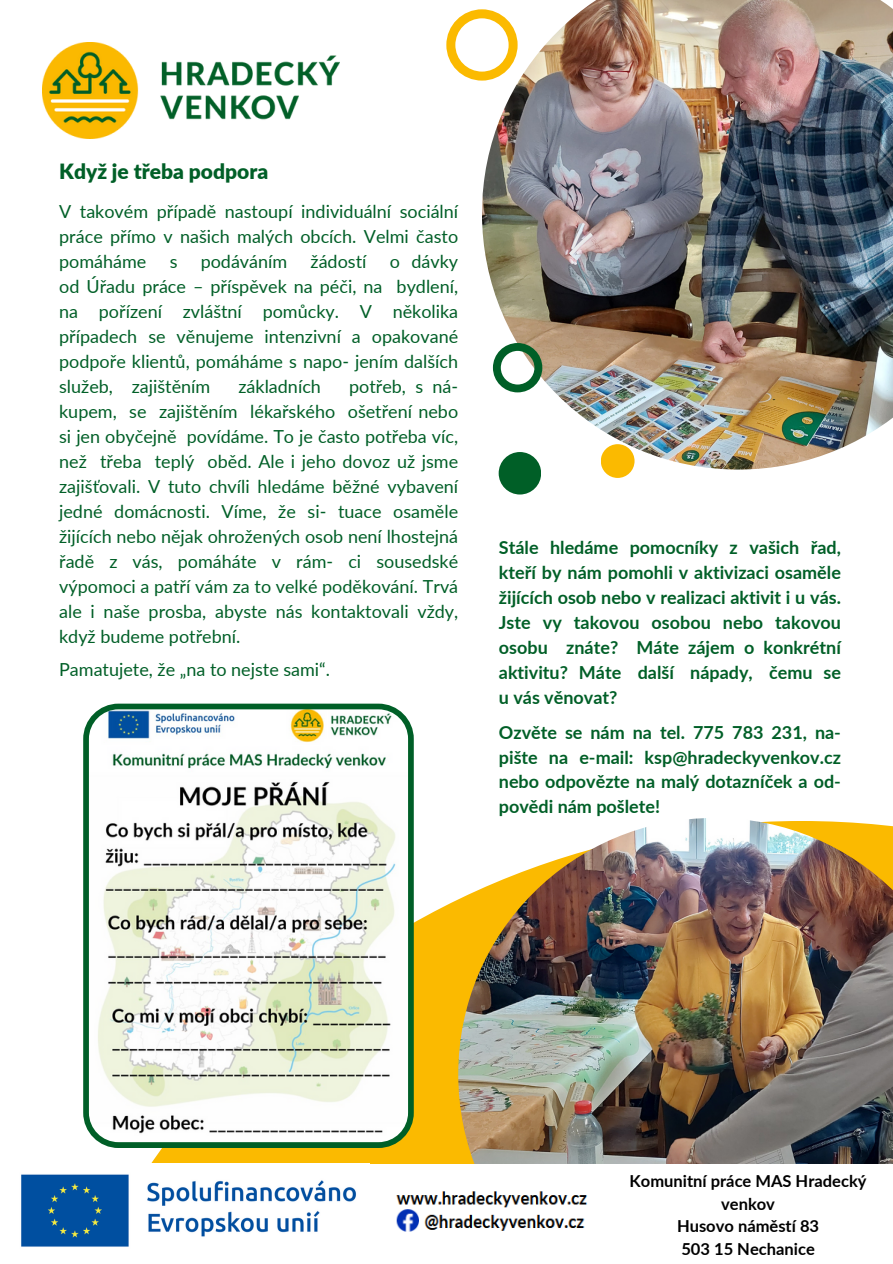
<style>
.page{position:relative;width:893px;height:1264px;background:#fff}
.page>*{position:absolute;margin:0;border:0;box-sizing:border-box;transform-origin:0 0}
.t1{font:900 21px "Lato";color:#005f27}
.t2{font:18px/25px "Lato";color:#005f27;text-align:justify}
.t3{font:700 18px/25px "Lato";color:#005f27;text-align:justify}
.t4{font:700 16.5px/22.5px "Lato";color:#000;text-align:center}
</style>
<div class="page">
<svg style="left:111px;top:899px;width:347px;height:264px;background:#f7bd13"></svg>
<img style="left:43px;top:42px;width:297px;height:96px">
<img style="left:482px;top:0;width:410px;height:469px">
<div style="left:498px;top:452px;width:43px;height:42px;background:#005f27;border-radius:50%"></div>
<svg style="left:446px;top:9px;width:71px;height:71px"></svg>
<svg style="left:493px;top:343px;width:49px;height:49px"></svg>
<div style="left:600px;top:444px;width:34px;height:34px;background:#fbba00;border-radius:50%"></div>
<svg style="left:83px;top:703px;width:331px;height:444px"></svg>
<img style="left:458px;top:818px;width:434px;height:345px">
<img style="left:21px;top:1174px;width:335px;height:73px">
<img style="left:396px;top:1191px;width:191px;height:41px">
<p class="t1" style="left:59px;top:159px;width:210px">Když je třeba podpora</p>
<p class="t2" style="left:59px;top:199px;width:400px">V takovém případě nastoupí individuální sociální práce přímo v našich malých obcích. Velmi často pomáháme</p>
<p class="t2" style="left:59px;top:248px;width:400px;text-indent:330px">o dávky od Úřadu práce – příspěvek na péči, na bydlení, na pořízení zvláštní pomůcky. V několika případech se věnujeme intenzivní a opakované podpoře klientů, pomáháme s napo- jením dalších služeb, zajištěním</p>
<p class="t2" style="left:170px;top:248px;width:9px">s</p>
<p class="t2" style="left:201px;top:248px;width:88px">podáváním</p>
<p class="t2" style="left:310px;top:248px;width:57px">žádostí</p>
<p class="t2" style="left:59px;top:373px;width:400px;text-indent:290px">potřeb, s ná&shy;kupem, se zajištěním lékařského ošetření nebo si jen obyčejně povídáme. To je často potřeba víc, než třeba teplý oběd. Ale i jeho dovoz už jsme zajišťovali. V tuto chvíli hledáme běžné vybavení jedné domácnosti. Víme, že si- tuace osaměle žijících nebo nějak ohrožených osob není lhostejná řadě z vás, pomáháte v rám- ci sousedské výpomoci a patří vám za to velké poděkování. Trvá ale i naše prosba, abyste nás kontaktovali vždy, když budeme potřební.</p>
<p class="t2" style="left:59px;top:656px;width:272px">Pamatujete, že „na to nejste sami“.</p>
<p class="t2" style="left:238px;top:373px;width:84px">základních</p>
<p class="t3" style="left:499px;top:534px;width:343px">Stále hledáme pomocníky z vašich řad, kteří by nám pomohli v aktivizaci osaměle žijících osob nebo v realizaci aktivit i u vás.<br>Jste vy takovou osobou nebo takovou osobu znáte? Máte zájem o konkrétní aktivitu? Máte další nápady, čemu se u vás věnovat?</p>
<p class="t3" style="left:499px;top:719px;width:343px">Ozvěte se nám na tel. 775 783 231, na&shy;pište na e-mail: ksp@hradeckyvenkov.cz nebo odpovězte na malý dotazníček a od&shy;povědi nám pošlete!</p>
<p class="t4" style="left:629px;top:1169px;width:238px">Komunitní práce MAS Hradecký venkov</p>
<p class="t4" style="left:677px;top:1214px;width:144px">Husovo náměstí 83</p>
<p class="t4" style="left:681px;top:1236px;width:135px">503 15 Nechanice</p>
</div>
